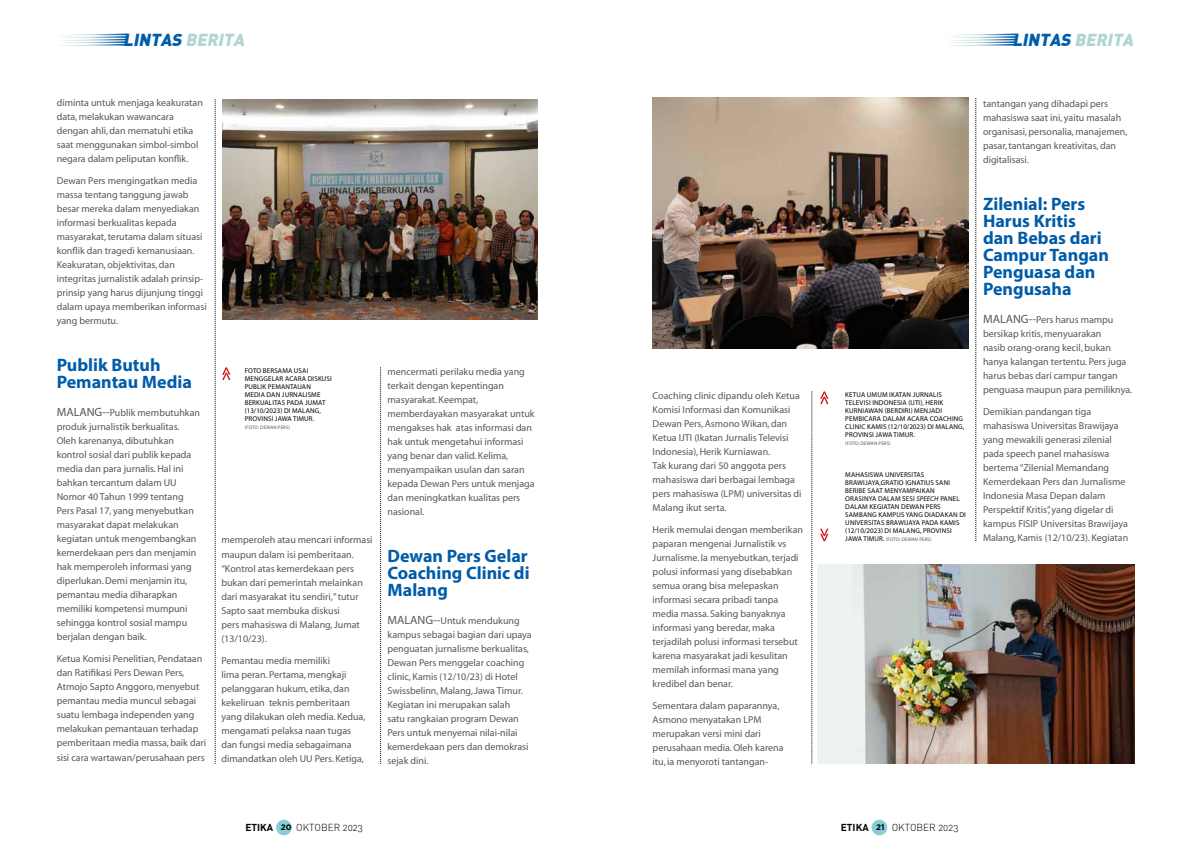
<style>
.page{position:relative;width:1191px;height:851px;background:#fff}
.page>*{position:absolute;margin:0;border:0;box-sizing:border-box;transform-origin:0 0}
.t1{font:700 18px/17px "Myriad Pro";color:#005ca8}
.t2{font:italic 900 17px "DIN Alternate";color:#005ca8}
.t3{font:10px/14px "Myriad";color:#575756}
.t4{font:300 10px "DIN Alternate";color:#000}
.t5{font:700 10px "DIN";color:#000}
.t6{font:700 8px "Gotham";color:#000}
.t7{font:7px/8px "Myriad Pro";letter-spacing:.02em;color:#000}
.t8{font:5px "Myriad Pro";letter-spacing:.02em;color:#575756}
.s1{color:#b0d5d5}
.s2{font-size:12px}
.s3{font-style:italic}
.s4{font-size:7px;color:#000}
</style>
<div class="page">
<svg style="left:950px;top:33px;width:66px;height:13px"></svg>
<svg style="left:61px;top:33px;width:66px;height:13px"></svg>
<div style="left:276px;top:819px;width:16px;height:16px;background:#88cdd3;border-radius:50%"></div>
<div style="left:871px;top:819px;width:16px;height:16px;background:#88cdd3;border-radius:50%"></div>
<img style="left:222px;top:99px;width:315px;height:221px">
<img style="left:652px;top:98px;width:317px;height:250px">
<div style="left:817px;top:564px;width:317px;height:199px;background:#edf3f1"></div>
<img style="left:862px;top:564px;width:272px;height:199px">
<svg style="left:811px;top:391px;width:1px;height:372px"></svg>
<svg style="left:820px;top:528px;width:8px;height:13px"></svg>
<svg style="left:215px;top:99px;width:1px;height:664px"></svg>
<svg style="left:380px;top:367px;width:1px;height:396px"></svg>
<svg style="left:975px;top:98px;width:1px;height:443px"></svg>
<svg style="left:222px;top:367px;width:8px;height:13px"></svg>
<svg style="left:820px;top:391px;width:8px;height:13px"></svg>
<h2 class="t2" style="left:123px;top:28px;width:126px">LINTAS <span class="s1">BERITA</span></h2>
<h2 class="t2" style="left:1012px;top:28px;width:126px">LINTAS <span class="s1">BERITA</span></h2>
<p class="t3" style="left:57px;top:96px;width:148px">diminta untuk menjaga keakuratan data, melakukan wawancara dengan ahli, dan mematuhi etika saat menggunakan simbol-simbol negara dalam peliputan konflik.</p>
<p class="t3" style="left:57px;top:174px;width:151px">Dewan Pers mengingatkan media massa tentang tanggung jawab besar mereka dalam menyediakan informasi berkualitas kepada masyarakat, terutama dalam situasi konflik dan tragedi kemanusiaan.<br>Keakuratan, objektivitas, dan integritas jurnalistik adalah prinsip&shy;prinsip yang harus dijunjung tinggi dalam upaya memberikan informasi yang bermutu.</p>
<h1 class="t1" style="left:57px;top:356px;width:137px">Publik Butuh<br>Pemantau Media</h1>
<p class="t3" style="left:57px;top:406px;width:145px"><span class="s2">MALANG--</span>Publik membutuhkan produk jurnalistik berkualitas.<br>Oleh karenanya, dibutuhkan kontrol sosial dari publik kepada media dan para jurnalis. Hal ini bahkan tercantum dalam UU<br>Nomor 40 Tahun 1999 tentang<br>Pers Pasal 17, yang menyebutkan masyarakat dapat melakukan kegiatan untuk mengembangkan kemerdekaan pers dan menjamin hak memperoleh informasi yang diperlukan. Demi menjamin itu, pemantau media diharapkan memiliki kompetensi mumpuni sehingga kontrol sosial mampu berjalan dengan baik.</p>
<p class="t3" style="left:57px;top:652px;width:151px">Ketua Komisi Penelitian, Pendataan dan Ratifikasi Pers Dewan Pers, Atmojo Sapto Anggoro, menyebut pemantau media muncul sebagai suatu lembaga independen yang melakukan pemantauan terhadap pemberitaan media massa, baik dari sisi cara wartawan/perusahaan pers</p>
<p class="t7" style="left:245px;top:366px;width:89px">FOTO BERSAMA USAI<br>MENGGELAR ACARA DISKUSI<br>PUBLIK PEMANTAUAN<br>MEDIA DAN JURNALISME<br>BERKUALITAS PADA JUMAT (13/10/2023) DI MALANG,<br>PROVINSI JAWA TIMUR.</p>
<p class="t8" style="left:245px;top:424px;width:47px">(FOTO: DEWAN PERS)</p>
<p class="t3" style="left:221px;top:533px;width:153px">memperoleh atau mencari informasi maupun dalam isi pemberitaan. “Kontrol atas kemerdekaan pers bukan dari pemerintah melainkan dari masyarakat itu sendiri,” tutur<br>Sapto saat membuka diskusi<br>pers mahasiswa di Malang, Jumat (13/10/23).</p>
<p class="t3" style="left:221px;top:653px;width:146px">Pemantau media memiliki<br>lima peran. Pertama, mengkaji pelanggaran hukum, etika, dan kekeliruan teknis pemberitaan yang dilakukan oleh media. Kedua, mengamati pelaksa naan tugas dan fungsi media sebagaimana dimandatkan oleh UU Pers. Ketiga,</p>
<p class="t3" style="left:387px;top:365px;width:149px">mencermati perilaku media yang terkait dengan kepentingan masyarakat. Keempat, memberdayakan masyarakat untuk mengakses hak atas informasi dan hak untuk mengetahui informasi yang benar dan valid. Kelima, menyampaikan usulan dan saran kepada Dewan Pers untuk menjaga dan meningkatkan kualitas pers nasional.</p>
<h1 class="t1" style="left:387px;top:546px;width:144px;text-align:justify">Dewan Pers Gelar Coaching Clinic di Malang</h1>
<p class="t3" style="left:387px;top:614px;width:146px"><span class="s2">MALANG--</span>Untuk mendukung kampus sebagai bagian dari upaya penguatan jurnalisme berkualitas,<br>Dewan Pers menggelar coaching clinic, Kamis (12/10/23) di Hotel<br>Swissbelinn, Malang, Jawa Timur.<br>Kegiatan ini merupakan salah<br>satu rangkaian program Dewan<br>Pers untuk menyemai nilai-nilai kemerdekaan pers dan demokrasi sejak dini.</p>
<p class="t3" style="left:652px;top:389px;width:150px">Coaching clinic dipandu oleh Ketua<br>Komisi Informasi dan Komunikasi<br>Dewan Pers, Asmono Wikan, dan<br>Ketua IJTI (Ikatan Jurnalis Televisi<br>Indonesia), Herik Kurniawan.<br>Tak kurang dari 50 anggota pers mahasiswa dari berbagai lembaga pers mahasiswa (LPM) universitas di<br>Malang ikut serta.</p>
<p class="t3" style="left:652px;top:523px;width:152px">Herik memulai dengan memberikan paparan mengenai Jurnalistik vs<br>Jurnalisme. Ia menyebutkan, terjadi polusi informasi yang disebabkan semua orang bisa melepaskan informasi secara pribadi tanpa media massa. Saking banyaknya informasi yang beredar, maka terjadilah polusi informasi tersebut karena masyarakat jadi kesulitan memilah informasi mana yang kredibel dan benar.</p>
<p class="t3" style="left:652px;top:699px;width:132px">Sementara dalam paparannya,<br>Asmono menyatakan LPM merupakan versi mini dari perusahaan media. Oleh karena itu, ia menyoroti tantangan-</p>
<p class="t7" style="left:845px;top:390px;width:120px">KETUA UMUM IKATAN JURNALIS<br>TELEVISI INDONESIA (IJTI), HERIK<br>KURNIAWAN (BERDIRI) MENJADI<br>PEMBICARA DALAM ACARA COACHING<br>CLINIC KAMIS (12/10/2023) DI MALANG,<br>PROVINSI JAWA TIMUR.</p>
<p class="t8" style="left:845px;top:440px;width:47px">(FOTO: DEWAN PERS)</p>
<p class="t7" style="left:845px;top:470px;width:122px">MAHASISWA UNIVERSITAS<br>BRAWIJAYA,GRATIO IGNATIUS SANI<br>BERIBE SAAT MENYAMPAIKAN<br>ORASINYA DALAM SESI <span class="s3">SPEECH</span> PANEL<br>DALAM KEGIATAN DEWAN PERS<br>SAMBANG KAMPUS YANG DIADAKAN DI<br>UNIVERSITAS BRAWIJAYA PADA KAMIS (12/10/2023) DI MALANG, PROVINSI</p>
<p class="t8" style="left:845px;top:536px;width:88px"><span class="s4">JAWA TIMUR.</span> (FOTO: DEWAN PERS)</p>
<p class="t3" style="left:983px;top:97px;width:146px">tantangan yang dihadapi pers mahasiswa saat ini, yaitu masalah organisasi, personalia, manajemen, pasar, tantangan kreativitas, dan digitalisasi.</p>
<h1 class="t1" style="left:983px;top:195px;width:127px">Zilenial: Pers<br>Harus Kritis dan Bebas dari<br>Campur Tangan<br>Penguasa dan<br>Pengusaha</h1>
<p class="t3" style="left:983px;top:313px;width:151px"><span class="s2">MALANG--</span>Pers harus mampu bersikap kritis, menyuarakan<br>nasib orang-orang kecil, bukan hanya kalangan tertentu. Pers juga harus bebas dari campur tangan penguasa maupun para pemiliknya.</p>
<p class="t3" style="left:983px;top:405px;width:147px">Demikian pandangan tiga mahasiswa Universitas Brawijaya yang mewakili generasi zilenial pada speech panel mahasiswa bertema “Zilenial Memandang<br>Kemerdekaan Pers dan Jurnalisme<br>Indonesia Masa Depan dalam<br>Perspektif Kritis”, yang digelar di kampus FISIP Universitas Brawijaya<br>Malang, Kamis (12/10/23). Kegiatan</p>
<p class="t5" style="left:245px;top:820px;width:29px">ETIKA</p>
<p class="t4" style="left:296px;top:821px;width:68px">OKTOBER 2023</p>
<p class="t6" style="left:281px;top:822px;width:12px">20</p>
<p class="t5" style="left:841px;top:820px;width:29px">ETIKA</p>
<p class="t4" style="left:891px;top:821px;width:68px">OKTOBER 2023</p>
<p class="t6" style="left:876px;top:822px;width:10px">21</p>
</div>
